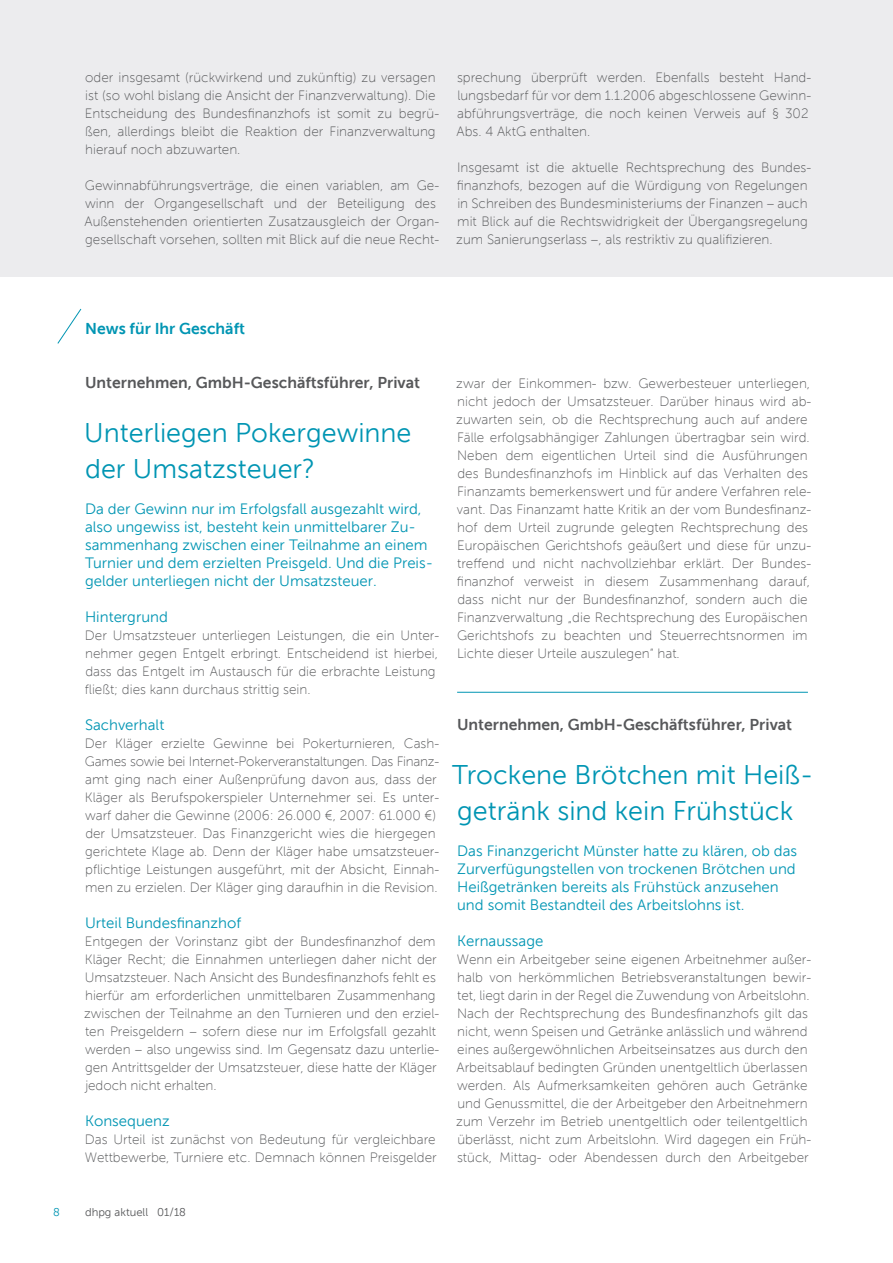
<style>
.page{position:relative;width:893px;height:1263px;background:#fff}
.page>*{position:absolute;margin:0;border:0;box-sizing:border-box;transform-origin:0 0}
.t1{font:700 27px/36px "Museofordhpg";color:#0095b3}
.t2{font:800 15.75px "Museofordhpg";color:#57585a}
.t3{font:800 15.75px "Museofordhpg";color:#0095b3}
.t4{font:700 15px/18px "Museofordhpg";color:#0095b3}
.t5{font:13.5px/18px "Museofordhpg";color:#57585a}
.t6{font:700 11.25px "Museofordhpg";color:#57585a}
.t7{font:700 11.25px "Museofordhpg";color:#0095b3}
</style>
<div class="page">
<div style="left:0;top:0;width:893px;height:276px;background:#ececee"></div>
<hr style="left:457px;top:692px;width:351px;height:1px;background:#0095b3">
<svg style="left:57px;top:308px;width:25px;height:36px"></svg>
<p class="t5" style="left:85px;top:68px;width:356px">oder insgesamt (rückwirkend und zukünftig) zu versagen ist (so wohl bislang die Ansicht der Finanzverwaltung). Die Entscheidung des Bundesfinanzhofs ist somit zu begrü&shy;ßen, allerdings bleibt die Reaktion der Finanzverwaltung hierauf noch abzuwarten.</p>
<p class="t5" style="left:85px;top:176px;width:356px">Gewinnabführungsverträge, die einen variablen, am Ge&shy;winn der Organgesellschaft und der Beteiligung des Außenstehenden orientierten Zusatzausgleich der Organ&shy;gesellschaft vorsehen, sollten mit Blick auf die neue Recht-</p>
<p class="t5" style="left:457px;top:68px;width:356px">sprechung überprüft werden. Ebenfalls besteht Hand&shy;lungsbedarf für vor dem 1.1.2006 abgeschlossene Gewinn&shy;abführungsverträge, die noch keinen Verweis auf § 302<br>Abs. 4 AktG enthalten.</p>
<p class="t5" style="left:456px;top:158px;width:355px">Insgesamt ist die aktuelle Rechtsprechung des Bundes&shy;finanzhofs, bezogen auf die Würdigung von Regelungen in Schreiben des Bundesministeriums der Finanzen – auch mit Blick auf die Rechtswidrigkeit der Übergangsregelung zum Sanierungserlass –, als restriktiv zu qualifizieren.</p>
<p class="t3" style="left:85px;top:320px;width:162px">News für Ihr Geschäft</p>
<p class="t2" style="left:85px;top:374px;width:337px">Unternehmen, GmbH-Geschäftsführer, Privat</p>
<h1 class="t1" style="left:84px;top:415px;width:329px">Unterliegen Pokergewinne der Umsatzsteuer?</h1>
<p class="t4" style="left:85px;top:500px;width:350px">Da der Gewinn nur im Erfolgsfall ausgezahlt wird, also ungewiss ist, besteht kein unmittelbarer Zu&shy;sammenhang zwischen einer Teilnahme an einem Turnier und dem erzielten Preisgeld. Und die Preis&shy;gelder unterliegen nicht der Umsatzsteuer.</p>
<p class="t4" style="left:85px;top:608px;width:84px">Hintergrund</p>
<p class="t5" style="left:85px;top:626px;width:356px">Der Umsatzsteuer unterliegen Leistungen, die ein Unter&shy;nehmer gegen Entgelt erbringt. Entscheidend ist hierbei, dass das Entgelt im Austausch für die erbrachte Leistung fließt; dies kann durchaus strittig sein.</p>
<p class="t4" style="left:85px;top:716px;width:81px">Sachverhalt</p>
<p class="t5" style="left:85px;top:734px;width:356px">Der Kläger erzielte Gewinne bei Pokerturnieren, Cash-Games sowie bei Internet-Pokerveranstaltungen. Das Finanz&shy;amt ging nach einer Außenprüfung davon aus, dass der Kläger als Berufspokerspieler Unternehmer sei. Es unter&shy;warf daher die Gewinne (2006: 26.000 €, 2007: 61.000 €) der Umsatzsteuer. Das Finanzgericht wies die hiergegen gerichtete Klage ab. Denn der Kläger habe umsatzsteuer&shy;pflichtige Leistungen ausgeführt, mit der Absicht, Einnah&shy;men zu erzielen. Der Kläger ging daraufhin in die Revision.</p>
<p class="t4" style="left:85px;top:914px;width:158px">Urteil Bundesfinanzhof</p>
<p class="t5" style="left:84px;top:932px;width:356px">Entgegen der Vorinstanz gibt der Bundesfinanzhof dem Kläger Recht; die Einnahmen unterliegen daher nicht der Umsatzsteuer. Nach Ansicht des Bundesfinanzhofs fehlt es hierfür am erforderlichen unmittelbaren Zusammenhang zwischen der Teilnahme an den Turnieren und den erziel&shy;ten Preisgeldern – sofern diese nur im Erfolgsfall gezahlt werden – also ungewiss sind. Im Gegensatz dazu unterlie&shy;gen Antrittsgelder der Umsatzsteuer, diese hatte der Kläger jedoch nicht erhalten.</p>
<p class="t4" style="left:85px;top:1112px;width:86px">Konsequenz</p>
<p class="t5" style="left:85px;top:1130px;width:354px">Das Urteil ist zunächst von Bedeutung für vergleichbare<br>Wettbewerbe, Turniere etc. Demnach können Preisgelder</p>
<p class="t5" style="left:456px;top:374px;width:356px">zwar der Einkommen- bzw. Gewerbesteuer unterliegen, nicht jedoch der Umsatzsteuer. Darüber hinaus wird ab&shy;zuwarten sein, ob die Rechtsprechung auch auf andere Fälle erfolgsabhängiger Zahlungen übertragbar sein wird.<br>Neben dem eigentlichen Urteil sind die Ausführungen des Bundesfinanzhofs im Hinblick auf das Verhalten des Finanzamts bemerkenswert und für andere Verfahren rele&shy;vant. Das Finanzamt hatte Kritik an der vom Bundesfinanz&shy;hof dem Urteil zugrunde gelegten Rechtsprechung des Europäischen Gerichtshofs geäußert und diese für unzu&shy;treffend und nicht nachvollziehbar erklärt. Der Bundes&shy;finanzhof verweist in diesem Zusammenhang darauf, dass nicht nur der Bundesfinanzhof, sondern auch die Finanzverwaltung „die Rechtsprechung des Europäischen Gerichtshofs zu beachten und Steuerrechtsnormen im Lichte dieser Urteile auszulegen“ hat.</p>
<p class="t2" style="left:457px;top:716px;width:337px">Unternehmen, GmbH-Geschäftsführer, Privat</p>
<h1 class="t1" style="left:452px;top:757px;width:357px">Trockene Brötchen mit Heiß&shy;getränk sind kein Frühstück</h1>
<p class="t4" style="left:457px;top:842px;width:342px">Das Finanzgericht Münster hatte zu klären, ob das Zurverfügungstellen von trockenen Brötchen und Heißgetränken bereits als Frühstück anzusehen und somit Bestandteil des Arbeitslohns ist.</p>
<p class="t4" style="left:457px;top:932px;width:88px">Kernaussage</p>
<p class="t5" style="left:456px;top:950px;width:357px">Wenn ein Arbeitgeber seine eigenen Arbeitnehmer außer&shy;halb von herkömmlichen Betriebsveranstaltungen bewir&shy;tet, liegt darin in der Regel die Zuwendung von Arbeitslohn.<br>Nach der Rechtsprechung des Bundesfinanzhofs gilt das nicht, wenn Speisen und Getränke anlässlich und während eines außergewöhnlichen Arbeitseinsatzes aus durch den Arbeitsablauf bedingten Gründen unentgeltlich überlassen werden. Als Aufmerksamkeiten gehören auch Getränke und Genussmittel, die der Arbeitgeber den Arbeitnehmern zum Verzehr im Betrieb unentgeltlich oder teilentgeltlich überlässt, nicht zum Arbeitslohn. Wird dagegen ein Früh&shy;stück, Mittag- oder Abendessen durch den Arbeitgeber</p>
<p class="t7" style="left:53px;top:1206px;width:8px">8</p>
<p class="t6" style="left:85px;top:1206px;width:102px">dhpg aktuell 01/18</p>
</div>
